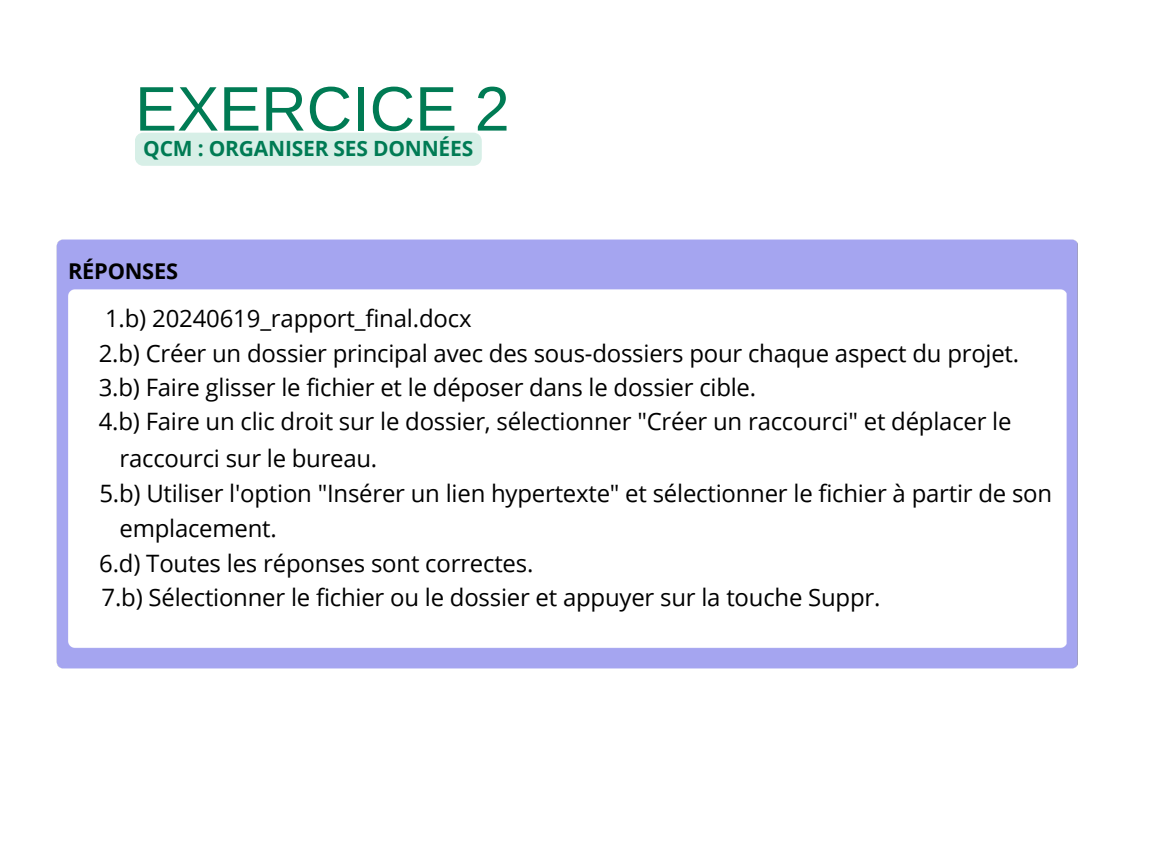
<style>
.page{position:relative;width:1152px;height:864px;background:#fff}
.page>*{position:absolute;margin:0;border:0;box-sizing:border-box;transform-origin:0 0}
.t1{font:63px "Arimo";color:#007b54}
.t2{font:24px/33.8px "Open Sans";letter-spacing:-.01em;color:#000}
.t3{font:700 21.75px "Open Sans";letter-spacing:-.01em;color:#000}
.t4{font:700 21px "Open Sans";letter-spacing:-.01em;color:#007b54}
</style>
<div class="page">
<img style="left:56px;top:239px;width:1022px;height:430px">
<div style="left:135px;top:133px;width:347px;height:33px;background:#d7efe7"></div>
<h1 class="t1" style="left:135px;top:74px;width:376px">EXERCICE 2</h1>
<p class="t4" style="left:143px;top:133px;width:331px">QCM : ORGANISER SES DONNÉES</p>
<p class="t3" style="left:68px;top:256px;width:111px">RÉPONSES</p>
<p class="t2" style="left:105px;top:301px;width:368px">1.b) 20240619_rapport_final.docx</p>
<h2 class="t2" style="left:99px;top:336px;width:922px">2.b) Créer un dossier principal avec des sous-dossiers pour chaque aspect du projet.<br>3.b) Faire glisser le fichier et le déposer dans le dossier cible.<br>4.b) Faire un clic droit sur le dossier, sélectionner "Créer un raccourci" et déplacer le</h2>
<h3 class="t2" style="left:120px;top:441px;width:259px">raccourci sur le bureau.</h3>
<h3 class="t2" style="left:99px;top:476px;width:954px">5.b) Utiliser l'option "Insérer un lien hypertexte" et sélectionner le fichier à partir de son</h3>
<h3 class="t2" style="left:120px;top:511px;width:159px">emplacement.</h3>
<h3 class="t2" style="left:99px;top:545px;width:436px">6.d) Toutes les réponses sont correctes.</h3>
<h3 class="t2" style="left:102px;top:580px;width:780px">7.b) Sélectionner le fichier ou le dossier et appuyer sur la touche Suppr.</h3>
</div>
